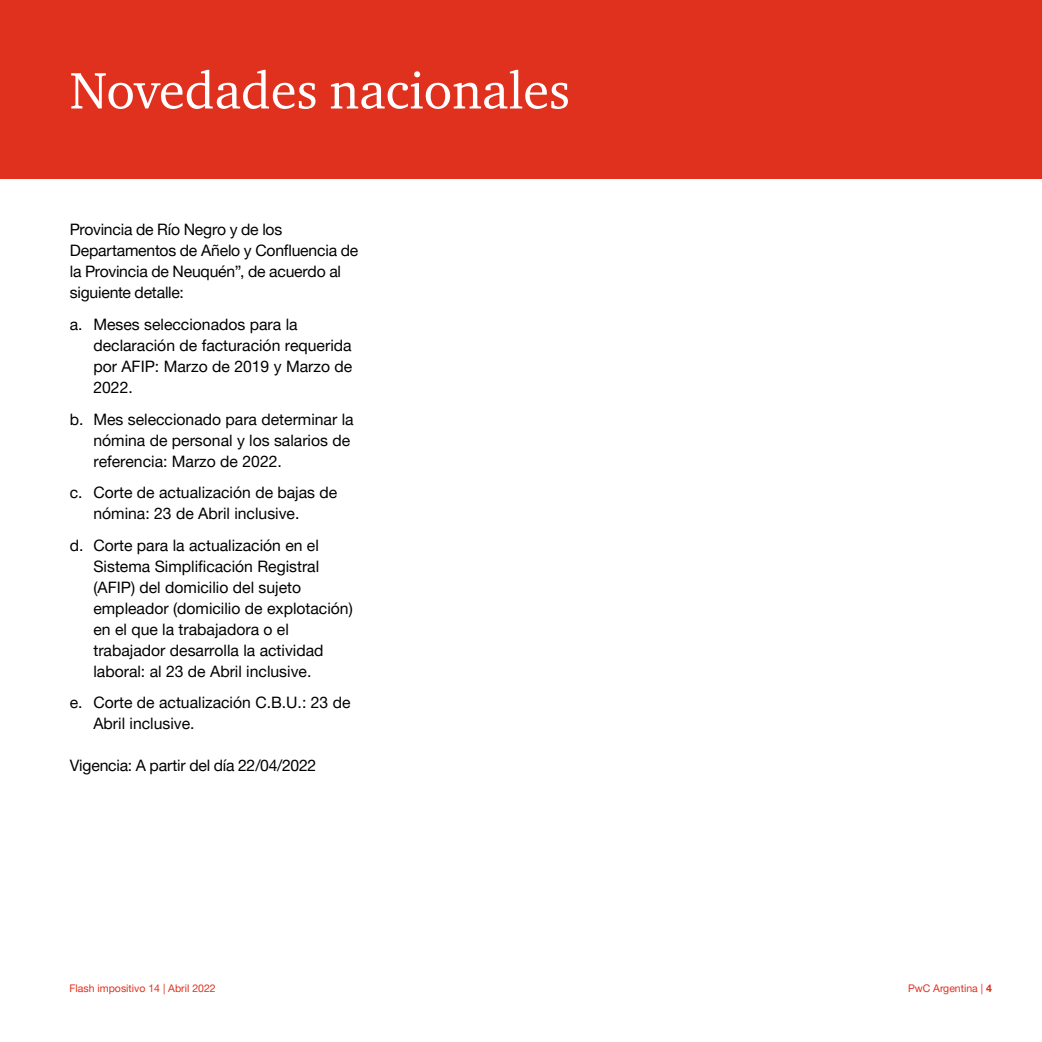
<style>
.page{position:relative;width:1042px;height:1042px;background:#fff}
.page>*{position:absolute;margin:0;border:0;box-sizing:border-box;transform-origin:0 0}
.t1{font:52.5px "ITC Charter Com";color:#fff}
.t2{font:15.75px/21px "Helvetica Neue LT Pro";color:#000}
.t3{font:10.5px "Helvetica Neue LT Pro";color:#e0301e}
.s1{font-weight:700}
</style>
<div class="page">
<div style="left:0;top:0;width:1042px;height:179px;background:#e0301e"></div>
<h1 class="t1" style="left:70px;top:58px;width:502px">Novedades nacionales</h1>
<p class="t2" style="left:70px;top:219px;width:290px">Provincia de Río Negro y de los<br>Departamentos de Añelo y Confluencia de la Provincia de Neuquén”, de acuerdo al siguiente detalle:</p>
<p class="t2" style="left:93px;top:313px;width:260px;text-indent:-24px">a. Meses seleccionados para la declaración de facturación requerida por AFIP: Marzo de 2019 y Marzo de<br>2022.</p>
<p class="t2" style="left:93px;top:408px;width:262px;text-indent:-24px">b. Mes seleccionado para determinar la nómina de personal y los salarios de referencia: Marzo de 2022.</p>
<p class="t2" style="left:93px;top:481px;width:245px;text-indent:-24px">c. Corte de actualización de bajas de nómina: 23 de Abril inclusive.</p>
<p class="t2" style="left:93px;top:534px;width:261px;text-indent:-24px">d. Corte para la actualización en el Sistema Simplificación Registral (AFIP) del domicilio del sujeto empleador (domicilio de explotación) en el que la trabajadora o el trabajador desarrolla la actividad laboral: al 23 de Abril inclusive.</p>
<p class="t2" style="left:93px;top:691px;width:258px;text-indent:-24px">e. Corte de actualización C.B.U.: 23 de<br>Abril inclusive.</p>
<p class="t2" style="left:70px;top:754px;width:248px">Vigencia: A partir del día 22/04/2022</p>
<p class="t3" style="left:69px;top:982px;width:148px">Flash impositivo 14 | Abril 2022</p>
<p class="t3" style="left:908px;top:982px;width:85px">PwC Argentina | <span class="s1">4</span></p>
</div>
